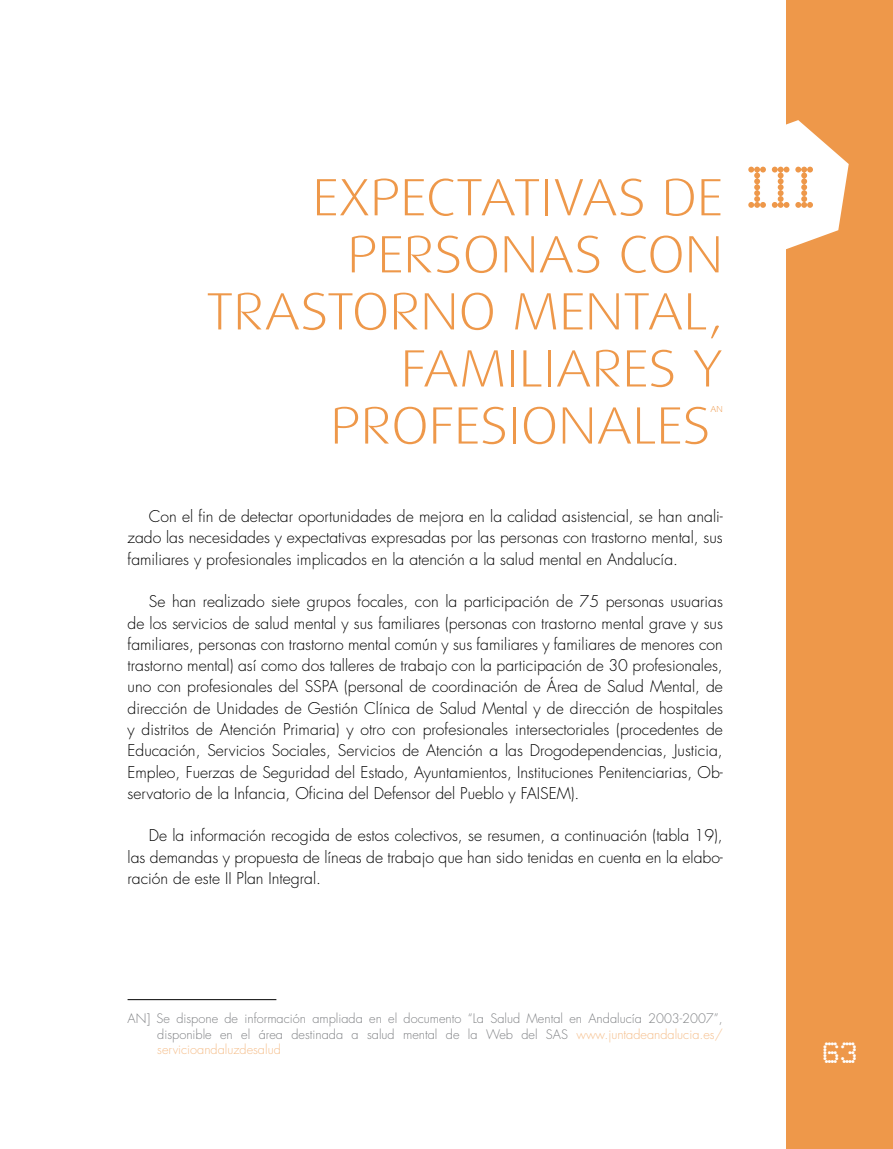
<style>
.page{position:relative;width:893px;height:1149px;background:#fff}
.page>*{position:absolute;margin:0;border:0;box-sizing:border-box;transform-origin:0 0}
.t1{font:60px "Dot Matrix One";color:#ee984a}
.t2{font:300 52.5px/57px "Dax Wide";color:#ee984a;text-align:right}
.t3{font:30px "Dot Matrix One";color:#fff}
.t4{font:300 15.75px/21.3px "Futura Std";color:#000;text-align:justify}
.t5{font:300 12.75px/15.3px "Futura Std";color:#808285;text-align:justify}
.t6{font:300 8.7px "Dax Wide";color:#ee984a}
.s1{color:#f5be8b}
</style>
<div class="page">
<div style="left:787px;top:0;width:106px;height:1148px;background:#ee984a"></div>
<svg style="left:786px;top:120px;width:63px;height:132px"></svg>
<hr style="left:128px;top:999px;width:148px;height:1px;background:#000">
<h2 class="t2" style="left:206px;top:169px;width:518px">EXPECTATIVAS DE<br>PERSONAS CON<br>TRASTORNO MENTAL,<br>FAMILIARES Y<br>PROFESIONALES</h2>
<p class="t6" style="left:711px;top:403px;width:14px">AN</p>
<h1 class="t1" style="left:745px;top:152px;width:72px">III</h1>
<p class="t4" style="left:128px;top:506px;width:597px;text-indent:21px">Con el fin de detectar oportunidades de mejora en la calidad asistencial, se han anali&shy;zado las necesidades y expectativas expresadas por las personas con trastorno mental, sus familiares y profesionales implicados en la atención a la salud mental en Andalucía.</p>
<p class="t4" style="left:128px;top:591px;width:597px;text-indent:21px">Se han realizado siete grupos focales, con la participación de 75 personas usuarias de los servicios de salud mental y sus familiares (personas con trastorno mental grave y sus familiares, personas con trastorno mental común y sus familiares y familiares de menores con trastorno mental) así como dos talleres de trabajo con la participación de 30 profesionales, uno con profesionales del SSPA (personal de coordinación de Área de Salud Mental, de dirección de Unidades de Gestión Clínica de Salud Mental y de dirección de hospitales y distritos de Atención Primaria) y otro con profesionales intersectoriales (procedentes de Educación, Servicios Sociales, Servicios de Atención a las Drogodependencias, Justicia, Empleo, Fuerzas de Seguridad del Estado, Ayuntamientos, Instituciones Penitenciarias, Ob&shy;servatorio de la Infancia, Oficina del Defensor del Pueblo y FAISEM).</p>
<p class="t4" style="left:128px;top:825px;width:597px;text-indent:21px">De la información recogida de estos colectivos, se resumen, a continuación (tabla 19), las demandas y propuesta de líneas de trabajo que han sido tenidas en cuenta en la elabo&shy;ración de este II Plan Integral.</p>
<p class="t5" style="left:157px;top:1011px;width:567px;text-indent:-30px">AN] Se dispone de información ampliada en el documento “La Salud Mental en Andalucía 2003-2007”, disponible en el área destinada a salud mental de la Web del SAS <span class="s1">www.juntadeandalucia.es/ servicioandaluzdesalud</span></p>
<h3 class="t3" style="left:822px;top:1034px;width:37px">63</h3>
</div>
